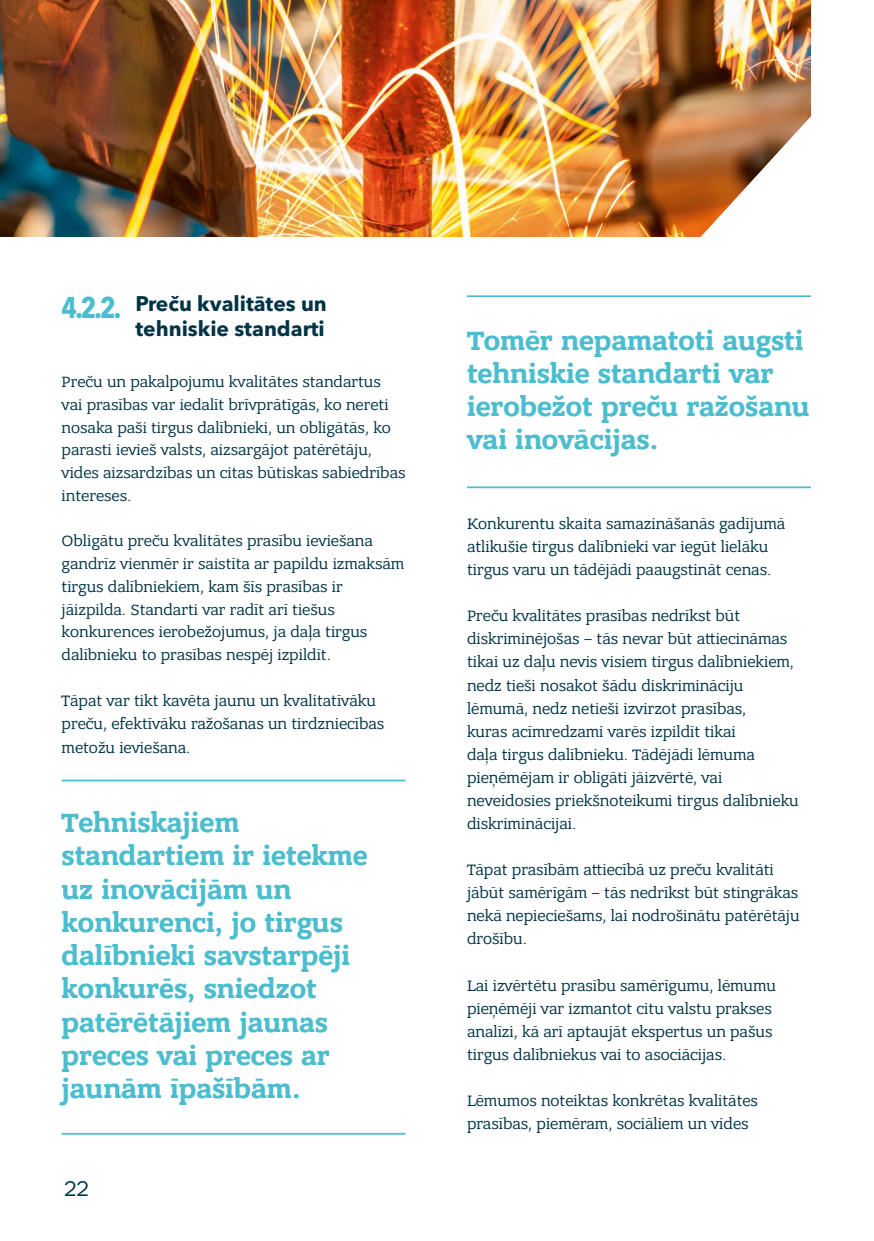
<style>
.page{position:relative;width:874px;height:1241px;background:#fff}
.page>*{position:absolute;margin:0;border:0;box-sizing:border-box;transform-origin:0 0}
.t1{font:700 28px/33.2px "Bandera Pro";color:#4bbdce}
.t2{font:700 21px/25.2px "Avenir Next LT Pro";color:#003446;text-align:right}
.t3{font:21px "Novecentowide";color:#003446}
.t4{font:15.92px/23.1px "Bandera Pro";color:#003446}
.t5{font:15.75px/22.8px "Bandera Pro";color:#003446}
.s1{font-stretch:condensed;font-size:29.75px;color:#4bbdce}
</style>
<div class="page">
<img style="left:0;top:0;width:810px;height:237px">
<hr style="left:62px;top:1132px;width:343px;height:2px;background:#4bbdce">
<hr style="left:467px;top:486px;width:343px;height:2px;background:#4bbdce">
<hr style="left:62px;top:779px;width:343px;height:2px;background:#4bbdce">
<hr style="left:467px;top:295px;width:343px;height:2px;background:#4bbdce">
<h2 class="t2" style="left:62px;top:291px;width:267px"><span class="s1">4.2.2.</span> Preču kvalitātes un tehniskie standarti</h2>
<p class="t5" style="left:62px;top:370px;width:345px">Preču un pakalpojumu kvalitātes standartus vai prasības var iedalīt brīvprātīgās, ko nereti nosaka paši tirgus dalībnieki, un obligātās, ko parasti ievieš valsts, aizsargājot patērētāju, vides aizsardzības un citas būtiskas sabiedrības intereses.</p>
<p class="t5" style="left:62px;top:529px;width:344px">Obligātu preču kvalitātes prasību ieviešana gandrīz vienmēr ir saistīta ar papildu izmaksām tirgus dalībniekiem, kam šīs prasības ir jāizpilda. Standarti var radīt arī tiešus konkurences ierobežojumus, ja daļa tirgus dalībnieku to prasības nespēj izpildīt.</p>
<p class="t4" style="left:62px;top:689px;width:324px">Tāpat var tikt kavēta jaunu un kvalitatīvāku preču, efektīvāku ražošanas un tirdzniecības metožu ieviešana.</p>
<h1 class="t1" style="left:62px;top:806px;width:307px">Tehniskajiem standartiem ir ietekme uz inovācijām un konkurenci, jo tirgus dalībnieki savstarpēji konkurēs, sniedzot patērētājiem jaunas preces vai preces ar jaunām īpašībām.</h1>
<h2 class="t3" style="left:64px;top:1175px;width:26px">22</h2>
<h1 class="t1" style="left:467px;top:324px;width:344px">Tomēr nepamatoti augsti tehniskie standarti var ierobežot preču ražošanu vai inovācijas.</h1>
<p class="t4" style="left:467px;top:512px;width:320px">Konkurentu skaita samazināšanās gadījumā atlikušie tirgus dalībnieki var iegūt lielāku tirgus varu un tādējādi paaugstināt cenas.</p>
<p class="t4" style="left:467px;top:604px;width:333px">Preču kvalitātes prasības nedrīkst būt diskriminējošas – tās nevar būt attiecināmas tikai uz daļu nevis visiem tirgus dalībniekiem, nedz tieši nosakot šādu diskrimināciju lēmumā, nedz netieši izvirzot prasības,<br>kuras acīmredzami varēs izpildīt tikai<br>daļa tirgus dalībnieku. Tādējādi lēmuma pieņēmējam ir obligāti jāizvērtē, vai neveidosies priekšnoteikumi tirgus dalībnieku diskriminācijai.</p>
<p class="t4" style="left:467px;top:858px;width:334px">Tāpat prasībām attiecībā uz preču kvalitāti jābūt samērīgām – tās nedrīkst būt stingrākas nekā nepieciešams, lai nodrošinātu patērētāju drošību.</p>
<p class="t4" style="left:467px;top:973px;width:310px">Lai izvērtētu prasību samērīgumu, lēmumu pieņēmēji var izmantot citu valstu prakses analīzi, kā arī aptaujāt ekspertus un pašus tirgus dalībniekus vai to asociācijas.</p>
<p class="t4" style="left:467px;top:1089px;width:292px">Lēmumos noteiktas konkrētas kvalitātes prasības, piemēram, sociāliem un vides</p>
</div>
